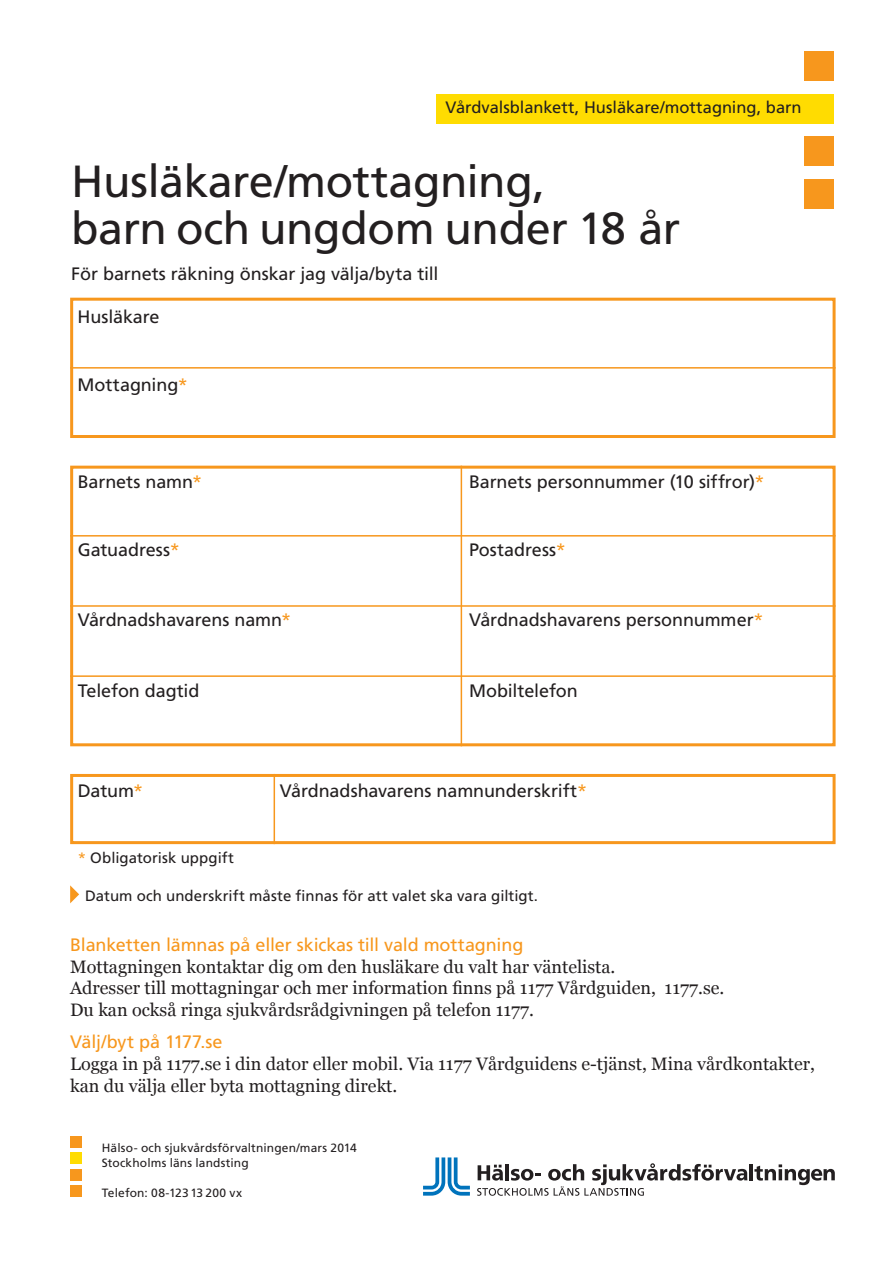
<style>
.page{position:relative;width:893px;height:1263px;background:#fff}
.page>*{position:absolute;margin:0;border:0;box-sizing:border-box;transform-origin:0 0}
.t1{font:45px/46.5px "Frutiger SLLOTF";letter-spacing:-.01em;color:#231f20}
.t2{font:18px/21.6px "Georgia";color:#231f20}
.t3{font:18px "Frutiger SLLOTF";letter-spacing:-.005em;color:#231f20}
.t4{font:18px "Frutiger SLLOTF";letter-spacing:-.005em;color:#f7971d}
.t5{font:16.5px "Frutiger SLLOTF";color:#231f20}
.t6{font:15px "Frutiger SLLOTF";letter-spacing:.005em;color:#231f20}
.t7{font:12px/15px "Frutiger SLLOTF";letter-spacing:.01em;color:#231f20}
.s1{color:#f7971d}
</style>
<div class="page">
<div style="left:70px;top:466px;width:766px;height:280px;border:3px solid #f7971d"></div>
<div style="left:70px;top:298px;width:766px;height:140px;border:3px solid #f7971d"></div>
<div style="left:70px;top:774px;width:766px;height:70px;border:3px solid #f7971d"></div>
<hr style="left:70px;top:367px;width:766px;height:2px;background:#f7971d">
<hr style="left:70px;top:535px;width:766px;height:1px;background:#f7971d">
<hr style="left:70px;top:605px;width:766px;height:2px;background:#f7971d">
<hr style="left:70px;top:675px;width:766px;height:2px;background:#f7971d">
<hr style="left:461px;top:466px;width:1px;height:280px;background:#f7971d">
<hr style="left:274px;top:774px;width:1px;height:70px;background:#f7971d">
<svg style="left:70px;top:885px;width:9px;height:18px"></svg>
<svg style="left:423px;top:1157px;width:47px;height:39px"></svg>
<hr style="left:749px;top:1164px;width:4px;height:16px;background:#231f20">
<svg style="left:754px;top:1164px;width:81px;height:21px"></svg>
<svg style="left:477px;top:1163px;width:270px;height:33px"></svg>
<div style="left:70px;top:1136px;width:11px;height:11px;background:#f7971d"></div>
<div style="left:70px;top:1152px;width:11px;height:12px;background:#ffdc01"></div>
<div style="left:70px;top:1169px;width:11px;height:11px;background:#f7971d"></div>
<div style="left:70px;top:1186px;width:11px;height:11px;background:#f7971d"></div>
<div style="left:436px;top:94px;width:398px;height:29px;background:#ffdc01"></div>
<div style="left:804px;top:51px;width:30px;height:30px;background:#f7971d"></div>
<div style="left:804px;top:136px;width:30px;height:30px;background:#f7971d"></div>
<div style="left:804px;top:179px;width:30px;height:29px;background:#f7971d"></div>
<p class="t5" style="left:446px;top:98px;width:357px">Vårdvalsblankett, Husläkare/mottagning, barn</p>
<h1 class="t1" style="left:71px;top:158px;width:611px">Husläkare/mottagning,<br>barn och ungdom under 18 år</h1>
<p class="t3" style="left:71px;top:263px;width:369px">För barnets räkning önskar jag välja/byta till</p>
<p class="t3" style="left:78px;top:306px;width:84px">Husläkare</p>
<p class="t3" style="left:78px;top:374px;width:112px">Mottagning<span class="s1">*</span></p>
<p class="t3" style="left:78px;top:471px;width:126px">Barnets namn<span class="s1">*</span></p>
<p class="t3" style="left:469px;top:471px;width:297px">Barnets personnummer (10 siffror)<span class="s1">*</span></p>
<p class="t3" style="left:78px;top:539px;width:104px">Gatuadress<span class="s1">*</span></p>
<p class="t3" style="left:469px;top:539px;width:98px">Postadress<span class="s1">*</span></p>
<p class="t3" style="left:78px;top:610px;width:215px">Vårdnadshavarens namn<span class="s1">*</span></p>
<p class="t3" style="left:469px;top:609px;width:296px">Vårdnadshavarens personnummer<span class="s1">*</span></p>
<p class="t3" style="left:78px;top:680px;width:123px">Telefon dagtid</p>
<p class="t3" style="left:469px;top:680px;width:110px">Mobiltelefon</p>
<p class="t3" style="left:78px;top:780px;width:67px">Datum<span class="s1">*</span></p>
<p class="t3" style="left:280px;top:780px;width:309px">Vårdnadshavarens namnunderskrift<span class="s1">*</span></p>
<p class="t6" style="left:78px;top:848px;width:158px"><span class="s1">*</span> Obligatorisk uppgift</p>
<p class="t6" style="left:85px;top:887px;width:454px">Datum och underskrift måste finnas för att valet ska vara giltigt.</p>
<p class="t4" style="left:70px;top:934px;width:455px">Blanketten lämnas på eller skickas till vald mottagning</p>
<p class="t2" style="left:70px;top:956px;width:656px">Mottagningen kontaktar dig om den husläkare du valt har väntelista.<br>Adresser till mottagningar och mer information finns på 1177 Vårdguiden, 1177.se.<br>Du kan också ringa sjukvårdsrådgivningen på telefon 1177.</p>
<p class="t4" style="left:70px;top:1031px;width:154px">Välj/byt på 1177.se</p>
<p class="t2" style="left:70px;top:1053px;width:746px">Logga in på 1177.se i din dator eller mobil. Via 1177 Vårdguidens e-tjänst, Mina vårdkontakter, kan du välja eller byta mottagning direkt.</p>
<p class="t7" style="left:102px;top:1140px;width:256px">Hälso- och sjukvårdsförvaltningen/mars 2014<br>Stockholms läns landsting</p>
<p class="t7" style="left:102px;top:1185px;width:142px">Telefon: 08-123 13 200 vx</p>
</div>
